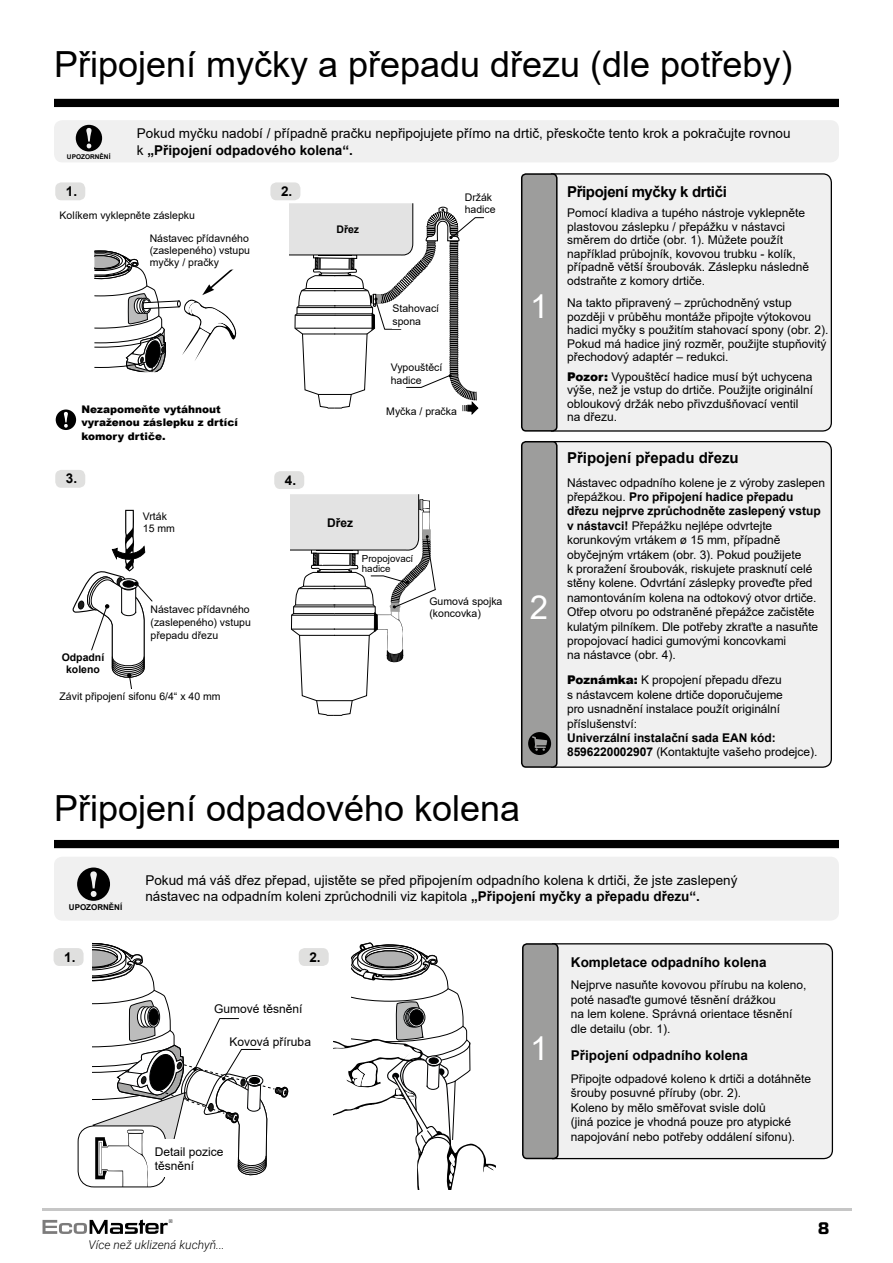
<style>
.page{position:relative;width:893px;height:1263px;background:#fff}
.page>*{position:absolute;margin:0;border:0;box-sizing:border-box;transform-origin:0 0}
.t1{font:36px "Arial";color:#000}
.t2{font:33px "Arial";color:#fff}
.t3{font:16.5px "Russo One";color:#000}
.t4{font:700 15px "Arial";letter-spacing:-.025em;color:#000}
.t5{font:700 15px "Arial";color:#000}
.t6{font:13.5px/16.2px "Arial";color:#000}
.t7{font:700 13.5px "Arial";color:#000}
.t8{font:12px/14.4px "Arial";color:#000}
.t9{font:700 12px/14.4px "Arial";letter-spacing:-.005em;color:#000}
.t10{font:italic 300 12px "Roboto";color:#000}
.t11{font:10.5px/12.6px "Arial";color:#000}
.t12{font:900 10.5px/13.5px "Arial";color:#000}
.t13{font:700 10.5px/12.6px "Arial";color:#000;text-align:center}
.t14{font:9.75px/10.5px "Arial";color:#000}
.t15{font:700 7.95px "Arial";color:#000}
.t16{font:700 6.45px "Arial";color:#000}
.t17{font:5.25px "Sui Generis Rg";color:#000}
.s1{font-weight:700}
.s2{font-weight:900}
.s3{font-weight:400}
</style>
<div class="page">
<hr style="left:42px;top:1208px;width:809px;height:3px;background:#c6c6c6">
<svg style="left:43px;top:1219px;width:125px;height:15px"></svg>
<div style="left:54px;top:857px;width:785px;height:64px;background:#f0f0f0;border-radius:9px"></div>
<svg style="left:289px;top:203px;width:195px;height:211px"></svg>
<svg style="left:290px;top:494px;width:146px;height:222px"></svg>
<div style="left:54px;top:120px;width:785px;height:42px;background:#f0f0f0;border-radius:9px"></div>
<svg style="left:94px;top:250px;width:143px;height:122px"></svg>
<div style="left:556px;top:173px;width:276px;height:259px;background:#f0f0f0"></div>
<div style="left:522px;top:174px;width:35px;height:257px;background:#9d9d9c;border-radius:4px"></div>
<div style="left:521px;top:173px;width:37px;height:259px;border:2px solid #000;border-radius:4px"></div>
<div style="left:556px;top:441px;width:276px;height:327px;background:#f0f0f0"></div>
<div style="left:522px;top:442px;width:35px;height:325px;background:#9d9d9c;border-radius:4px"></div>
<div style="left:521px;top:441px;width:37px;height:327px;border:2px solid #000;border-radius:4px"></div>
<svg style="left:73px;top:510px;width:80px;height:178px"></svg>
<div style="left:55px;top:841px;width:783px;height:6px;background:#000"></div>
<div style="left:54px;top:840px;width:785px;height:8px;border:2px solid #000"></div>
<div style="left:551px;top:943px;width:283px;height:217px;background:#f0f0f0"></div>
<div style="left:523px;top:944px;width:35px;height:214px;background:#9d9d9c;border-radius:4px"></div>
<div style="left:522px;top:943px;width:37px;height:216px;border:2px solid #000;border-radius:4px"></div>
<svg style="left:333px;top:943px;width:163px;height:246px"></svg>
<div style="left:55px;top:100px;width:783px;height:6px;background:#000"></div>
<div style="left:54px;top:99px;width:785px;height:8px;border:2px solid #000"></div>
<svg style="left:76px;top:125px;width:26px;height:26px"></svg>
<svg style="left:56px;top:409px;width:20px;height:21px"></svg>
<svg style="left:77px;top:867px;width:33px;height:34px"></svg>
<div style="left:55px;top:182px;width:30px;height:18px;background:#e0e0df;border-radius:6px"></div>
<div style="left:151px;top:606px;width:104px;height:41px;background:#fff"></div>
<div style="left:55px;top:470px;width:30px;height:18px;background:#e0e0df;border-radius:6px"></div>
<div style="left:274px;top:471px;width:30px;height:18px;background:#e0e0df;border-radius:6px"></div>
<div style="left:54px;top:948px;width:30px;height:18px;background:#e0e0df;border-radius:6px"></div>
<div style="left:299px;top:948px;width:30px;height:18px;background:#e0e0df;border-radius:6px"></div>
<svg style="left:92px;top:942px;width:197px;height:245px"></svg>
<div style="left:78px;top:1125px;width:88px;height:62px;border:1px solid #000;border-radius:16px"></div>
<div style="left:270px;top:182px;width:30px;height:18px;background:#e0e0df;border-radius:6px"></div>
<div style="left:392px;top:301px;width:53px;height:27px;background:#fff"></div>
<div style="left:386px;top:400px;width:73px;height:21px;background:#fff"></div>
<svg style="left:528px;top:732px;width:23px;height:23px"></svg>
<div style="left:155px;top:1140px;width:69px;height:37px;background:#fff"></div>
<h1 class="t1" style="left:54px;top:39px;width:740px">Připojení myčky a přepadu dřezu (dle potřeby)</h1>
<p class="t16" style="left:67px;top:153px;width:45px">UPOZORNĚNÍ</p>
<p class="t6" style="left:137px;top:126px;width:655px">Pokud myčku nadobí / případně pračku nepřipojujete přímo na drtič, přeskočte tento krok a pokračujte rovnou k <span class="s1">„Připojení odpadového kolena“.</span></p>
<p class="t7" style="left:66px;top:182px;width:13px">1.</p>
<p class="t11" style="left:60px;top:209px;width:137px">Kolíkem vyklepněte záslepku</p>
<p class="t11" style="left:150px;top:233px;width:102px;line-height:12px;text-align:justify">Nástavec přídavného (zaslepeného) vstupu myčky / pračky</p>
<p class="t7" style="left:281px;top:182px;width:13px">2.</p>
<p class="t12" style="left:81px;top:402px;width:158px">Nezapomeňte vytáhnout vyraženou záslepku z drtící komory drtiče.</p>
<p class="t7" style="left:66px;top:469px;width:13px">3.</p>
<p class="t7" style="left:285px;top:470px;width:13px">4.</p>
<p class="t11" style="left:143px;top:510px;width:34px">Vrták<br>15 mm</p>
<p class="t13" style="left:62px;top:651px;width:44px">Odpadní koleno</p>
<p class="t11" style="left:151px;top:603px;width:102px;text-align:justify">Nástavec přídavného (zaslepeného) vstupu přepadu dřezu</p>
<p class="t11" style="left:60px;top:689px;width:163px">Závit připojení sifonu 6/4“ x 40 mm</p>
<p class="t13" style="left:336px;top:223px;width:24px">Dřez</p>
<p class="t11" style="left:465px;top:191px;width:32px">Držák hadice</p>
<p class="t11" style="left:392px;top:302px;width:48px">Stahovací spona</p>
<p class="t11" style="left:391px;top:361px;width:53px">Vypouštěcí hadice</p>
<p class="t11" style="left:386px;top:405px;width:72px">Myčka / pračka</p>
<h2 class="t2" style="left:530px;top:284px;width:20px">1</h2>
<p class="t9" style="left:327px;top:515px;width:28px">Dřez</p>
<p class="t14" style="left:362px;top:553px;width:53px">Propojovací hadice</p>
<p class="t11" style="left:429px;top:595px;width:74px">Gumová spojka (koncovka)</p>
<h2 class="t2" style="left:530px;top:585px;width:20px">2</h2>
<h1 class="t1" style="left:54px;top:783px;width:468px">Připojení odpadového kolena</h1>
<p class="t4" style="left:567px;top:181px;width:161px">Připojení myčky k drtiči</p>
<p class="t8" style="left:567px;top:206px;width:244px;line-height:13.5px">Pomocí kladiva a tupého nástroje vyklepněte plastovou záslepku / přepážku v nástavci směrem do drtiče (obr. 1). Můžete použít například průbojník, kovovou trubku - kolík, případně větší šroubovák. Záslepku následně odstraňte z komory drtiče.</p>
<p class="t8" style="left:567px;top:296px;width:263px;line-height:13.5px">Na takto připravený – zprůchodněný vstup později v průběhu montáže připojte výtokovou hadici myčky s použitím stahovací spony (obr. 2).<br>Pokud má hadice jiný rozměr, použijte stupňovitý přechodový adaptér – redukci.</p>
<p class="t8" style="left:567px;top:370px;width:248px;line-height:13.5px"><span class="s2">Pozor:</span> Vypouštěcí hadice musí být uchycena výše, než je vstup do drtiče. Použijte originální obloukový držák nebo přivzdušňovací ventil na dřezu.</p>
<p class="t5" style="left:567px;top:447px;width:173px">Připojení přepadu dřezu</p>
<p class="t8" style="left:567px;top:475px;width:260px">Nástavec odpadního kolene je z výroby zaslepen přepážkou. <span class="s1">Pro připojení hadice přepadu dřezu nejprve zprůchodněte zaslepený vstup v nástavci!</span> Přepážku nejlépe odvrtejte korunkovým vrtákem ø 15 mm, případně obyčejným vrtákem (obr. 3). Pokud použijete<br>k proražení šroubovák, riskujete prasknutí celé stěny kolene. Odvrtání záslepky proveďte před namontováním kolena na odtokový otvor drtiče.<br>Otřep otvoru po odstraněné přepážce začistěte kulatým pilníkem. Dle potřeby zkraťte a nasuňte propojovací hadici gumovými koncovkami<br>na nástavce (obr. 4).</p>
<p class="t8" style="left:567px;top:673px;width:217px"><span class="s2">Poznámka:</span> K propojení přepadu dřezu s nástavcem kolene drtiče doporučujeme pro usnadnění instalace použít originální příslušenství:</p>
<p class="t9" style="left:567px;top:731px;width:252px">Univerzální instalační sada EAN kód:<br>8596220002907 <span class="s3">(Kontaktujte vašeho prodejce).</span></p>
<p class="t15" style="left:69px;top:902px;width:55px">UPOZORNĚNÍ</p>
<p class="t6" style="left:145px;top:872px;width:594px">Pokud má váš dřez přepad, ujistěte se před připojením odpadního kolena k drtiči, že jste zaslepený nástavec na odpadním koleni zprůchodnili viz kapitola <span class="s1">„Připojení myčky a přepadu dřezu“.</span></p>
<p class="t7" style="left:64px;top:947px;width:13px">1.</p>
<p class="t7" style="left:309px;top:947px;width:13px">2.</p>
<p class="t8" style="left:214px;top:1002px;width:90px">Gumové těsnění</p>
<p class="t8" style="left:230px;top:1034px;width:83px">Kovová příruba</p>
<p class="t8" style="left:155px;top:1144px;width:70px">Detail pozice těsnění</p>
<p class="t17" style="left:169px;top:1218px;width:5px">®</p>
<p class="t10" style="left:89px;top:1236px;width:138px">Více než uklizená kuchyň...</p>
<h2 class="t2" style="left:530px;top:1025px;width:20px">1</h2>
<p class="t7" style="left:571px;top:953px;width:197px">Kompletace odpadního kolena</p>
<p class="t8" style="left:571px;top:978px;width:237px">Nejprve nasuňte kovovou přírubu na koleno, poté nasaďte gumové těsnění drážkou<br>na lem kolene. Správná orientace těsnění dle detailu (obr. 1).</p>
<p class="t7" style="left:571px;top:1045px;width:179px">Připojení odpadního kolena</p>
<p class="t8" style="left:571px;top:1071px;width:242px">Připojte odpadové koleno k drtiči a dotáhněte šrouby posuvné příruby (obr. 2).<br>Koleno by mělo směřovat svisle dolů<br>(jiná pozice je vhodná pouze pro atypické napojování nebo potřeby oddálení sifonu).</p>
<h3 class="t3" style="left:818px;top:1219px;width:13px">8</h3>
</div>
